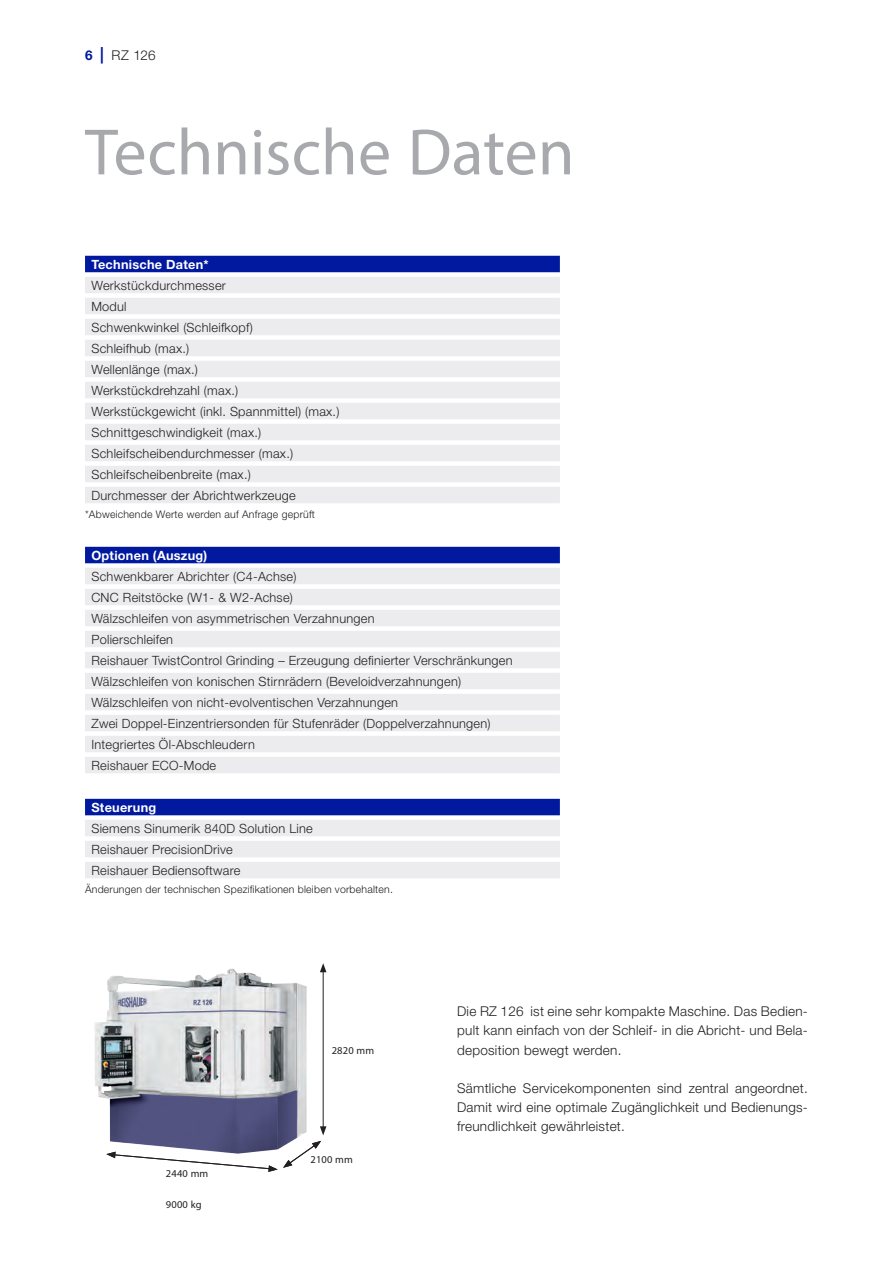
<style>
.page{position:relative;width:893px;height:1263px;background:#fff}
.page>*{position:absolute;margin:0;border:0;box-sizing:border-box;transform-origin:0 0}
.t1{font:66px "Myriad Pro";color:#a8a9ad}
.t2{font:300 13.5px/19.2px "Helvetica Neue LT Std";letter-spacing:.02em;color:#231f20;text-align:justify}
.Tabellenlinien{font:300 12.75px "Helvetica Neue LT Std";letter-spacing:.02em;color:#231f20}
.t3{font:700 12.75px "Helvetica Neue LT Std";letter-spacing:.02em;color:#fff}
.t4{font:300 10.5px "Helvetica Neue LT Std";letter-spacing:.02em;color:#231f20}
.t5{font:10.5px "Myriad Pro";letter-spacing:.02em;color:#231f20}
.s1{font-weight:700;color:#00199f}
.s2{font-weight:700;font-size:16.5px;color:#00199f}
</style>
<div class="page">
<img style="left:94px;top:968px;width:213px;height:173px">
<svg style="left:106px;top:1141px;width:215px;height:31px"></svg>
<hr style="left:323px;top:970px;width:1px;height:159px;background:#231f20">
<svg style="left:320px;top:963px;width:6px;height:9px"></svg>
<svg style="left:320px;top:1126px;width:6px;height:9px"></svg>
<div style="left:85px;top:256px;width:475px;height:16px;background:#00199f"></div>
<div style="left:85px;top:277px;width:475px;height:16px;background:#ececee"></div>
<div style="left:85px;top:298px;width:475px;height:16px;background:#ececee"></div>
<div style="left:85px;top:319px;width:475px;height:16px;background:#ececee"></div>
<div style="left:85px;top:340px;width:475px;height:16px;background:#ececee"></div>
<div style="left:85px;top:361px;width:475px;height:16px;background:#ececee"></div>
<div style="left:85px;top:382px;width:475px;height:16px;background:#ececee"></div>
<div style="left:85px;top:403px;width:475px;height:16px;background:#ececee"></div>
<div style="left:85px;top:424px;width:475px;height:16px;background:#ececee"></div>
<div style="left:85px;top:445px;width:475px;height:16px;background:#ececee"></div>
<div style="left:85px;top:466px;width:475px;height:16px;background:#ececee"></div>
<div style="left:85px;top:487px;width:475px;height:16px;background:#ececee"></div>
<div style="left:85px;top:547px;width:475px;height:16px;background:#00199f"></div>
<div style="left:85px;top:568px;width:475px;height:16px;background:#ececee"></div>
<div style="left:85px;top:589px;width:475px;height:16px;background:#ececee"></div>
<div style="left:85px;top:610px;width:475px;height:16px;background:#ececee"></div>
<div style="left:85px;top:631px;width:475px;height:16px;background:#ececee"></div>
<div style="left:85px;top:652px;width:475px;height:16px;background:#ececee"></div>
<div style="left:85px;top:673px;width:475px;height:16px;background:#ececee"></div>
<div style="left:85px;top:694px;width:475px;height:16px;background:#ececee"></div>
<div style="left:85px;top:715px;width:475px;height:16px;background:#ececee"></div>
<div style="left:85px;top:736px;width:475px;height:16px;background:#ececee"></div>
<div style="left:85px;top:757px;width:475px;height:16px;background:#ececee"></div>
<div style="left:85px;top:799px;width:475px;height:16px;background:#00199f"></div>
<div style="left:85px;top:820px;width:475px;height:16px;background:#ececee"></div>
<div style="left:85px;top:841px;width:475px;height:16px;background:#ececee"></div>
<div style="left:85px;top:862px;width:475px;height:16px;background:#ececee"></div>
<p class="t2" style="left:85px;top:45px;width:72px"><span class="s1">6</span> <span class="s2">|</span> RZ 126</p>
<p class="t1" style="left:85px;top:111px;width:491px">Technische Daten</p>
<p class="t3" style="left:91px;top:256px;width:119px">Technische Daten*</p>
<p class="Tabellenlinien" style="left:91px;top:277px;width:136px">Werkstückdurchmesser</p>
<p class="Tabellenlinien" style="left:91px;top:298px;width:37px">Modul</p>
<p class="Tabellenlinien" style="left:91px;top:319px;width:163px">Schwenkwinkel (Schleifkopf)</p>
<p class="Tabellenlinien" style="left:91px;top:340px;width:99px">Schleifhub (max.)</p>
<p class="Tabellenlinien" style="left:91px;top:361px;width:108px">Wellenlänge (max.)</p>
<p class="Tabellenlinien" style="left:91px;top:382px;width:148px">Werkstückdrehzahl (max.)</p>
<p class="Tabellenlinien" style="left:91px;top:403px;width:250px">Werkstückgewicht (inkl. Spannmittel) (max.)</p>
<p class="Tabellenlinien" style="left:91px;top:424px;width:171px">Schnittgeschwindigkeit (max.)</p>
<p class="Tabellenlinien" style="left:91px;top:445px;width:203px">Schleifscheibendurchmesser (max.)</p>
<p class="Tabellenlinien" style="left:91px;top:466px;width:161px">Schleifscheibenbreite (max.)</p>
<p class="Tabellenlinien" style="left:91px;top:487px;width:206px">Durchmesser der Abrichtwerkzeuge</p>
<p class="t4" style="left:85px;top:507px;width:232px">*Abweichende Werte werden auf Anfrage geprüft</p>
<p class="t3" style="left:91px;top:547px;width:117px">Optionen (Auszug)</p>
<p class="Tabellenlinien" style="left:91px;top:568px;width:207px">Schwenkbarer Abrichter (C4-Achse)</p>
<p class="Tabellenlinien" style="left:91px;top:589px;width:203px">CNC Reitstöcke (W1- &amp; W2-Achse)</p>
<p class="Tabellenlinien" style="left:91px;top:610px;width:285px">Wälzschleifen von asymmetrischen Verzahnungen</p>
<p class="Tabellenlinien" style="left:91px;top:631px;width:83px">Polierschleifen</p>
<p class="Tabellenlinien" style="left:91px;top:652px;width:423px">Reishauer TwistControl Grinding – Erzeugung definierter Verschränkungen</p>
<p class="Tabellenlinien" style="left:91px;top:673px;width:371px">Wälzschleifen von konischen Stirnrädern (Beveloidverzahnungen)</p>
<p class="Tabellenlinien" style="left:91px;top:694px;width:308px">Wälzschleifen von nicht-evolventischen Verzahnungen</p>
<p class="Tabellenlinien" style="left:91px;top:715px;width:401px">Zwei Doppel-Einzentriersonden für Stufenräder (Doppelverzahnungen)</p>
<p class="Tabellenlinien" style="left:91px;top:736px;width:165px">Integriertes Öl-Abschleudern</p>
<p class="Tabellenlinien" style="left:91px;top:757px;width:126px">Reishauer ECO-Mode</p>
<p class="t3" style="left:91px;top:799px;width:66px">Steuerung</p>
<p class="Tabellenlinien" style="left:91px;top:820px;width:223px">Siemens Sinumerik 840D Solution Line</p>
<p class="Tabellenlinien" style="left:91px;top:841px;width:143px">Reishauer PrecisionDrive</p>
<p class="Tabellenlinien" style="left:91px;top:862px;width:150px">Reishauer Bediensoftware</p>
<p class="t4" style="left:85px;top:882px;width:309px">Änderungen der technischen Spezifikationen bleiben vorbehalten.</p>
<p class="t5" style="left:166px;top:1167px;width:44px">2440 mm</p>
<p class="t5" style="left:166px;top:1198px;width:37px">9000 kg</p>
<p class="t5" style="left:332px;top:1043px;width:44px">2820 mm</p>
<p class="t5" style="left:310px;top:1153px;width:44px">2100 mm</p>
<p class="t2" style="left:457px;top:1002px;width:352px">Die RZ 126 ist eine sehr kompakte Maschine. Das Bedien&shy;pult kann einfach von der Schleif- in die Abricht- und Bela&shy;deposition bewegt werden.</p>
<p class="t2" style="left:457px;top:1078px;width:352px">Sämtliche Servicekomponenten sind zentral angeordnet.<br>Damit wird eine optimale Zugänglichkeit und Bedienungs&shy;freundlichkeit gewährleistet.</p>
</div>
